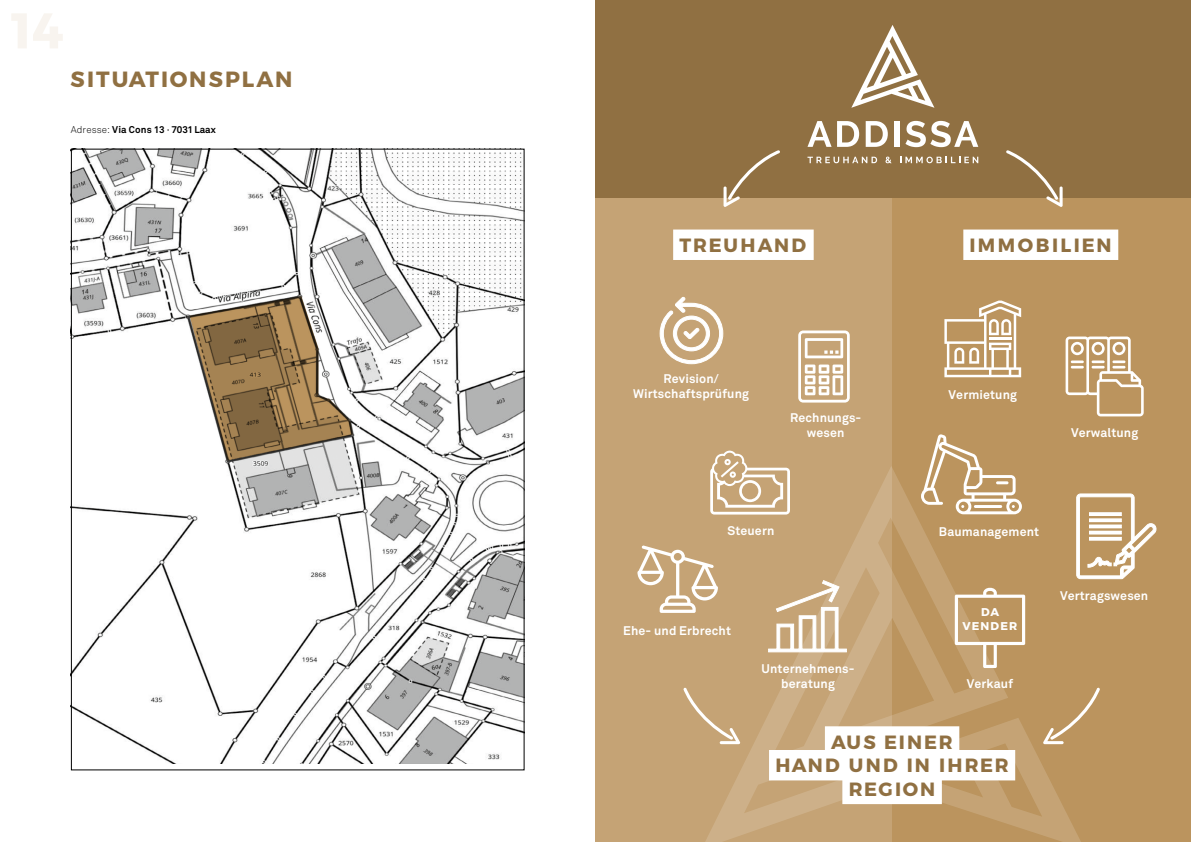
<style>
.page{position:relative;width:1191px;height:842px;background:#fff}
.page>*{position:absolute;margin:0;border:0;box-sizing:border-box;transform-origin:0 0}
.t1{font:700 22px "Montserrat";letter-spacing:.1em;color:#907042}
.t2{font:700 19.2px/23.7px "Montserrat";letter-spacing:.1em;color:#907042;text-align:center}
.t3{font:700 19.2px "Montserrat";letter-spacing:.135em;color:#907042}
.t4{font:700 12.4px/14.7px "Akkurat";letter-spacing:.01em;color:#fff;text-align:center}
.t5{font:700 11.3px/14.1px "Montserrat";letter-spacing:.085em;color:#fff;text-align:center}
.t6{font:700 9.8px "Akkurat";letter-spacing:.005em;color:#000}
.s1{font-weight:300}
.s2{font-weight:400}
</style>
<div class="page">
<img style="left:73px;top:151px;width:449px;height:612px">
<svg style="left:190px;top:296px;width:162px;height:165px"></svg>
<div style="left:595px;top:198px;width:596px;height:644px;background:#bb945e"></div>
<div style="left:595px;top:0;width:596px;height:198px;background:#907042"></div>
<div style="left:595px;top:199px;width:297px;height:643px;background:#c5a375"></div>
<svg style="left:705px;top:467px;width:379px;height:375px;fill:#c5a375"></svg>
<div style="left:963px;top:230px;width:155px;height:30px;background:#fff"></div>
<svg style="left:1076px;top:494px;width:80px;height:85px"></svg>
<svg style="left:637px;top:545px;width:81px;height:68px"></svg>
<svg style="left:921px;top:434px;width:101px;height:80px"></svg>
<svg style="left:944px;top:301px;width:77px;height:76px"></svg>
<hr style="left:989px;top:338px;width:22px;height:2px;background:#fff">
<svg style="left:807px;top:121px;width:24px;height:26px"></svg>
<svg style="left:837px;top:121px;width:22px;height:26px"></svg>
<svg style="left:865px;top:121px;width:22px;height:26px"></svg>
<div style="left:894px;top:121px;width:5px;height:26px;background:#fff"></div>
<svg style="left:905px;top:121px;width:73px;height:26px"></svg>
<svg style="left:851px;top:25px;width:83px;height:83px"></svg>
<svg style="left:807px;top:157px;width:70px;height:6px"></svg>
<svg style="left:885px;top:157px;width:6px;height:6px"></svg>
<svg style="left:900px;top:157px;width:78px;height:6px"></svg>
<svg style="left:1006px;top:150px;width:56px;height:57px"></svg>
<svg style="left:1043px;top:687px;width:57px;height:57px"></svg>
<svg style="left:723px;top:150px;width:57px;height:57px"></svg>
<svg style="left:660px;top:297px;width:63px;height:67px"></svg>
<svg style="left:798px;top:330px;width:51px;height:73px"></svg>
<svg style="left:710px;top:451px;width:80px;height:63px"></svg>
<div style="left:673px;top:230px;width:140px;height:30px;background:#fff"></div>
<div style="left:825px;top:726px;width:134px;height:31px;background:#fff"></div>
<div style="left:769px;top:750px;width:246px;height:30px;background:#fff"></div>
<div style="left:842px;top:774px;width:100px;height:30px;background:#fff"></div>
<svg style="left:1065px;top:336px;width:78px;height:80px"></svg>
<svg style="left:683px;top:687px;width:57px;height:57px"></svg>
<svg style="left:768px;top:580px;width:79px;height:72px"></svg>
<svg style="left:954px;top:588px;width:71px;height:80px"></svg>
<h1 class="t1" style="left:71px;top:61px;width:223px">SITUATIONSPLAN</h1>
<p class="t6" style="left:71px;top:123px;width:146px"><span class="s1">Adresse:</span> Via Cons 13 <span class="s2">·</span> 7031 Laax</p>
<h2 class="t2" style="left:679px;top:232px;width:128px">TREUHAND</h2>
<p class="t4" style="left:633px;top:372px;width:117px">Revision/<br>Wirtschaftsprüfung</p>
<p class="t4" style="left:790px;top:410px;width:73px">Rechnungs&shy;wesen</p>
<p class="t4" style="left:727px;top:523px;width:48px">Steuern</p>
<p class="t4" style="left:623px;top:623px;width:109px">Ehe- und Erbrecht</p>
<p class="t4" style="left:761px;top:661px;width:95px">Unternehmens&shy;beratung</p>
<h2 class="t3" style="left:969px;top:229px;width:143px">IMMOBILIEN</h2>
<p class="t4" style="left:948px;top:387px;width:70px">Vermietung</p>
<p class="t4" style="left:1071px;top:425px;width:69px">Verwaltung</p>
<p class="t4" style="left:939px;top:524px;width:102px">Baumanagement</p>
<p class="t5" style="left:962px;top:604px;width:56px">DA<br>VENDER</p>
<p class="t4" style="left:966px;top:676px;width:48px">Verkauf</p>
<p class="t4" style="left:1060px;top:588px;width:90px">Vertragswesen</p>
<h2 class="t2" style="left:775px;top:728px;width:235px">AUS EINER<br>HAND UND IN IHRER<br>REGION</h2>
</div>
